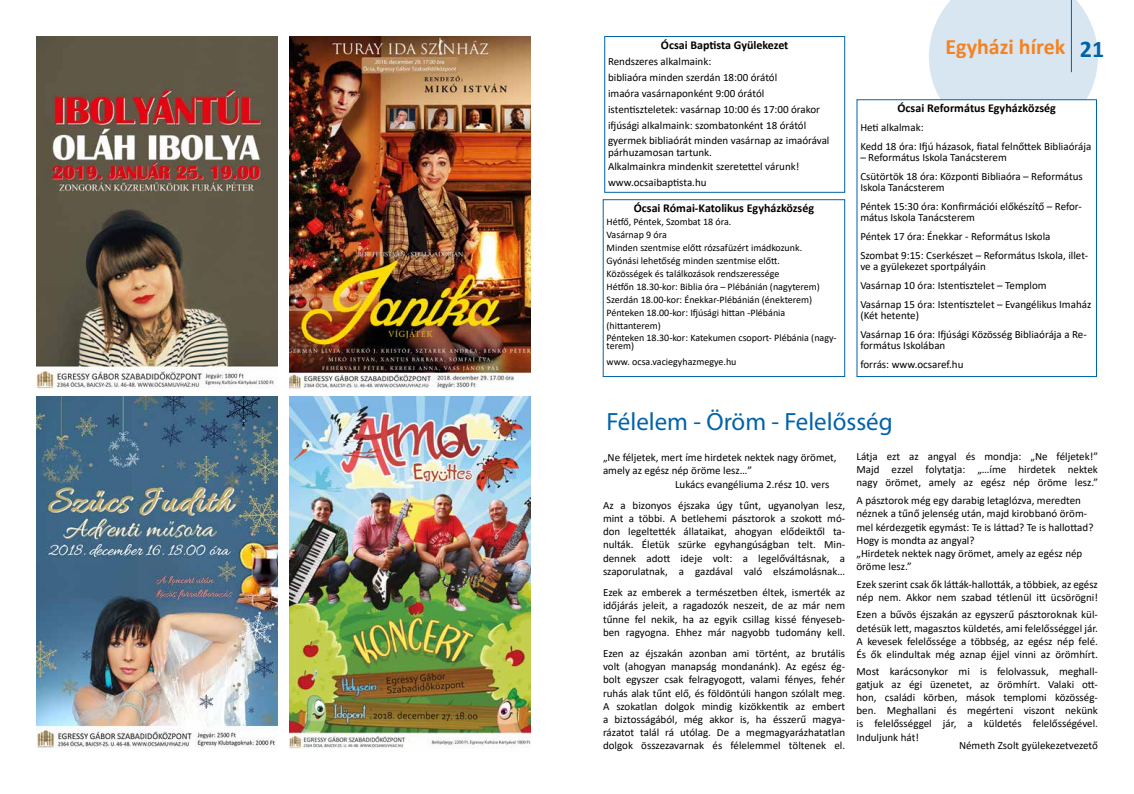
<style>
.page{position:relative;width:1134px;height:794px;background:#fff}
.page>*{position:absolute;margin:0;border:0;box-sizing:border-box;transform-origin:0 0}
.t1{font:25px "Myriad Pro";color:#0063a9}
.t2{font:700 24px "Calibri";color:#0063a9}
.t3{font:700 22px "Calibri";color:#f58220}
.t4{font:700 12px "Calibri";color:#000}
.t5{font:11px/13.2px "Calibri";color:#000}
.t6{font:10px/13px "Calibri";color:#000}
</style>
<div class="page">
<svg style="left:929px;top:0;width:169px;height:99px;background:#d8e7f1"></svg>
<img style="left:36px;top:397px;width:241px;height:352px">
<img style="left:289px;top:397px;width:242px;height:353px">
<img style="left:289px;top:36px;width:242px;height:353px">
<img style="left:36px;top:37px;width:241px;height:352px">
<div style="left:856px;top:99px;width:241px;height:278px;border:1px solid #0063a9"></div>
<div style="left:604px;top:36px;width:241px;height:157px;border:1px solid #0063a9"></div>
<div style="left:603px;top:199px;width:242px;height:178px;border:1px solid #0063a9"></div>
<p class="t4" style="left:661px;top:36px;width:129px">Ócsai Baptista Gyülekezet</p>
<p class="t5" style="left:608px;top:53px;width:214px;line-height:16px">Rendszeres alkalmaink:<br>bibliaóra minden szerdán 18:00 órától<br>imaóra vasárnaponként 9:00 órától istentiszteletek: vasárnap 10:00 és 17:00 órakor ifjúsági alkalmaink: szombatonként 18 órától</p>
<p class="t5" style="left:608px;top:134px;width:223px;line-height:12px">gyermek bibliaórát minden vasárnap az imaórával párhuzamosan tartunk.</p>
<p class="t5" style="left:608px;top:158px;width:193px;line-height:16px">Alkalmainkra mindenkit szeretettel várunk! www.ocsaibaptista.hu</p>
<p class="t4" style="left:634px;top:200px;width:182px">Ócsai Római-Katolikus Egyházközség</p>
<p class="t6" style="left:606px;top:215px;width:215px">Hétfő, Péntek, Szombat 18 óra.<br>Vasárnap 9 óra<br>Minden szentmise előtt rózsafüzért imádkozunk.<br>Gyónási lehetőség minden szentmise előtt.<br>Közösségek és találkozások rendszeressége<br>Hétfőn 18.30-kor: Biblia óra – Plébánián (nagyterem)<br>Szerdán 18.00-kor: Énekkar-Plébánián (énekterem)<br>Pénteken 18.00-kor: Ifjúsági hittan -Plébánia (hittanterem)</p>
<p class="t6" style="left:606px;top:333px;width:231px;line-height:8px">Pénteken 18.30-kor: Katekumen csoport- Plébánia (nagy&shy;terem)</p>
<p class="t6" style="left:606px;top:355px;width:131px">www. ocsa.vaciegyhazmegye.hu</p>
<h3 class="t3" style="left:945px;top:31px;width:121px">Egyházi hírek</h3>
<h2 class="t2" style="left:1080px;top:32px;width:26px">21</h2>
<p class="t4" style="left:897px;top:100px;width:160px">Ócsai Református Egyházközség</p>
<p class="t5" style="left:860px;top:118px;width:232px;line-height:19px">Heti alkalmak:<br>Kedd 18 óra: Ifjú házasok, fiatal felnőttek Bibliaórája</p>
<p class="t5" style="left:860px;top:148px;width:224px;line-height:19px">– Református Iskola Tanácsterem<br>Csütörtök 18 óra: Központi Bibliaóra – Református</p>
<p class="t5" style="left:860px;top:178px;width:223px;line-height:19px">Iskola Tanácsterem<br>Péntek 15:30 óra: Konfirmációi előkészítő – Refor-</p>
<p class="t5" style="left:860px;top:208px;width:229px;line-height:19px">mátus Iskola Tanácsterem<br>Péntek 17 óra: Énekkar - Református Iskola<br>Szombat 9:15: Cserkészet – Református Iskola, illet-</p>
<p class="t5" style="left:860px;top:257px;width:233px;line-height:19px">ve a gyülekezet sportpályáin<br>Vasárnap 10 óra: Istentisztelet – Templom<br>Vasárnap 15 óra: Istentisztelet – Evangélikus Imaház</p>
<p class="t5" style="left:860px;top:306px;width:228px;line-height:19px">(Két hetente)<br>Vasárnap 16 óra: Ifjúsági Közösség Bibliaórája a Re-</p>
<p class="t5" style="left:860px;top:336px;width:105px;line-height:19px">formátus Iskolában forrás: www.ocsaref.hu</p>
<h1 class="t1" style="left:606px;top:406px;width:288px">Félelem - Öröm - Felelősség</h1>
<p class="t5" style="left:603px;top:451px;width:235px">„Ne féljetek, mert íme hirdetek nektek nagy örömet,</p>
<p class="t5" style="left:603px;top:464px;width:150px">amely az egész nép öröme lesz…”</p>
<p class="t5" style="left:675px;top:477px;width:156px">Lukács evangéliuma 2.rész 10. vers</p>
<p class="t5" style="left:603px;top:498px;width:244px;text-align:justify">Az a bizonyos éjszaka úgy tűnt, ugyanolyan lesz, mint a többi. A betlehemi pásztorok a szokott mó&shy;don legeltették állataikat, ahogyan elődeiktől ta&shy;nulták. Életük szürke egyhangúságban telt. Min&shy;dennek adott ideje volt: a legelőváltásnak, a szaporulatnak, a gazdával való elszámolásnak…</p>
<p class="t5" style="left:603px;top:585px;width:244px;text-align:justify">Ezek az emberek a természetben éltek, ismerték az időjárás jeleit, a ragadozók neszeit, de az már nem tűnne fel nekik, ha az egyik csillag kissé fényeseb&shy;ben ragyogna. Ehhez már nagyobb tudomány kell.</p>
<p class="t5" style="left:603px;top:646px;width:244px;text-align:justify">Ezen az éjszakán azonban ami történt, az brutális volt (ahogyan manapság mondanánk). Az egész ég&shy;bolt egyszer csak felragyogott, valami fényes, fehér ruhás alak tűnt elő, és földöntúli hangon szólalt meg.<br>A szokatlan dolgok mindig kizökkentik az embert a biztosságából, még akkor is, ha ésszerű magya&shy;rázatot talál rá utólag. De a megmagyarázhatatlan dolgok összezavarnak és félelemmel töltenek el.</p>
<p class="t5" style="left:856px;top:449px;width:243px;text-align:justify">Látja ezt az angyal és mondja: „Ne féljetek!” Majd ezzel folytatja: „…íme hirdetek nektek nagy örömet, amely az egész nép öröme lesz.”</p>
<p class="t5" style="left:856px;top:494px;width:238px">A pásztorok még egy darabig letaglózva, meredten néznek a tűnő jelenség után, majd kirobbanó öröm&shy;mel kérdezgetik egymást: Te is láttad? Te is hallottad?<br>Hogy is mondta az angyal?<br>„Hirdetek nektek nagy örömet, amely az egész nép öröme lesz.”</p>
<p class="t5" style="left:856px;top:578px;width:243px">Ezek szerint csak ők látták-hallották, a többiek, az egész nép nem. Akkor nem szabad tétlenül itt ücsörögni!</p>
<p class="t5" style="left:856px;top:608px;width:243px;text-align:justify">Ezen a bűvös éjszakán az egyszerű pásztoroknak kül&shy;detésük lett, magasztos küldetés, ami felelősséggel jár.<br>A kevesek felelőssége a többség, az egész nép felé.<br>És ők elindultak még aznap éjjel vinni az örömhírt.</p>
<p class="t5" style="left:856px;top:664px;width:243px;text-align:justify">Most karácsonykor mi is felolvassuk, meghall&shy;gatjuk az égi üzenetet, az örömhírt. Valaki ott&shy;hon, családi körben, mások templomi közösség&shy;ben. Meghallani és megérteni viszont nekünk is felelősséggel jár, a küldetés felelősségével.</p>
<p class="t5" style="left:856px;top:730px;width:64px">Induljunk hát!</p>
<p class="t5" style="left:959px;top:738px;width:140px">Németh Zsolt gyülekezetvezető</p>
</div>
